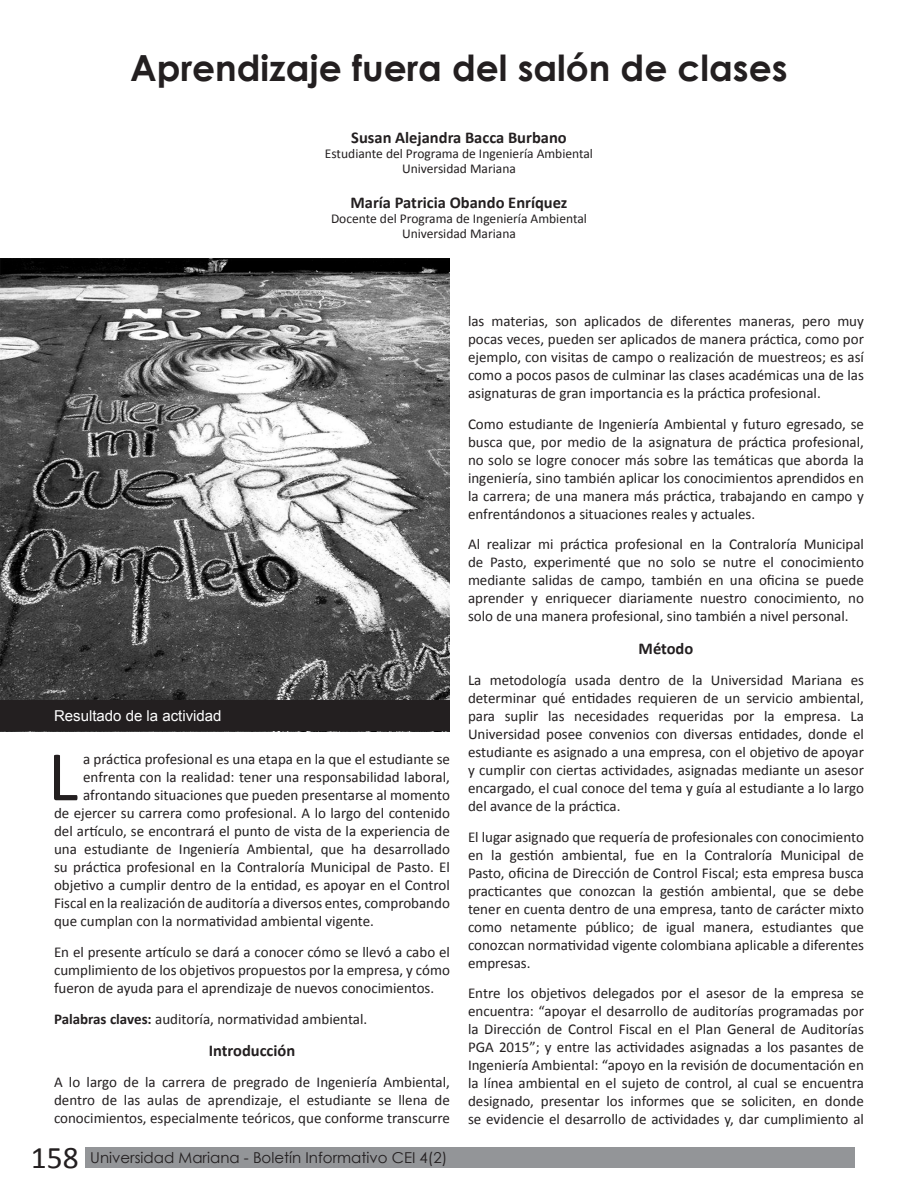
<style>
.page{position:relative;width:918px;height:1188px;background:#fff}
.page>*{position:absolute;margin:0;border:0;box-sizing:border-box;transform-origin:0 0}
.No_Spacing{font:71.7px "Calibri";color:#231f20}
.No_Spacing-2{font:700 36px "Century Gothic";color:#231f20}
.No_Spacing-3{font:700 16.5px "Calibri";color:#231f20}
.No_Spacing-4{font:15px/18px "Calibri";color:#231f20;text-align:justify}
.t1{font:15px "Century Gothic";color:#231f20}
.t2{font:15px "Arial";color:#fff}
.No_Spacing-5{font:13.5px "Calibri";color:#231f20}
.s1{font-weight:700}
.s2{font-family:"Calibri";font-size:31.5px}
</style>
<div class="page">
<div style="left:85px;top:1147px;width:769px;height:21px;background:#939598"></div>
<img style="left:1px;top:259px;width:449px;height:442px">
<div style="left:0;top:701px;width:450px;height:30px;background:#231f20"></div>
<p class="No_Spacing-2" style="left:130px;top:41px;width:659px">Aprendizaje fuera del salón de clases</p>
<p class="No_Spacing-3" style="left:351px;top:127px;width:217px">Susan Alejandra Bacca Burbano</p>
<p class="No_Spacing-5" style="left:325px;top:145px;width:270px">Estudiante del Programa de Ingeniería Ambiental</p>
<p class="No_Spacing-5" style="left:402px;top:160px;width:115px">Universidad Mariana</p>
<p class="No_Spacing-3" style="left:351px;top:192px;width:218px">María Patricia Obando Enríquez</p>
<p class="No_Spacing-5" style="left:331px;top:210px;width:257px">Docente del Programa de Ingeniería Ambiental</p>
<p class="No_Spacing-5" style="left:402px;top:225px;width:115px">Universidad Mariana</p>
<p class="t2" style="left:54px;top:706px;width:169px">Resultado de la actividad</p>
<p class="No_Spacing" style="left:48px;top:731px;width:32px">L</p>
<p class="No_Spacing-4" style="left:83px;top:750px;width:368px">a práctica profesional es una etapa en la que el estudiante se</p>
<p class="No_Spacing-4" style="left:83px;top:768px;width:368px">enfrenta con la realidad: tener una responsabilidad laboral,</p>
<p class="No_Spacing-4" style="left:83px;top:786px;width:368px">afrontando situaciones que pueden presentarse al momento</p>
<p class="No_Spacing-4" style="left:54px;top:804px;width:397px">de ejercer su carrera como profesional. A lo largo del contenido</p>
<p class="No_Spacing-4" style="left:54px;top:822px;width:398px">del artículo, se encontrará el punto de vista de la experiencia de</p>
<p class="No_Spacing-4" style="left:54px;top:840px;width:397px">una estudiante de Ingeniería Ambiental, que ha desarrollado</p>
<p class="No_Spacing-4" style="left:54px;top:858px;width:397px">su práctica profesional en la Contraloría Municipal de Pasto. El</p>
<p class="No_Spacing-4" style="left:54px;top:876px;width:397px">objetivo a cumplir dentro de la entidad, es apoyar en el Control</p>
<p class="No_Spacing-4" style="left:54px;top:894px;width:397px">Fiscal en la realización de auditoría a diversos entes, comprobando</p>
<p class="No_Spacing-4" style="left:54px;top:912px;width:322px">que cumplan con la normatividad ambiental vigente.</p>
<p class="No_Spacing-4" style="left:54px;top:943px;width:397px">En el presente artículo se dará a conocer cómo se llevó a cabo el cumplimiento de los objetivos propuestos por la empresa, y cómo fueron de ayuda para el aprendizaje de nuevos conocimientos.</p>
<p class="No_Spacing-4" style="left:54px;top:1010px;width:315px"><span class="s1">Palabras claves:</span> auditoría, normatividad ambiental.</p>
<p class="No_Spacing-3" style="left:209px;top:1040px;width:88px">Introducción</p>
<p class="No_Spacing-4" style="left:54px;top:1073px;width:398px">A lo largo de la carrera de pregrado de Ingeniería Ambiental, dentro de las aulas de aprendizaje, el estudiante se llena de conocimientos, especialmente teóricos, que conforme transcurre</p>
<p class="t1" style="left:31px;top:1147px;width:418px"><span class="s2">158</span> Universidad Mariana - Boletín Informativo CEI 4(2)</p>
<p class="No_Spacing-4" style="left:468px;top:312px;width:398px">las materias, son aplicados de diferentes maneras, pero muy pocas veces, pueden ser aplicados de manera práctica, como por ejemplo, con visitas de campo o realización de muestreos; es así como a pocos pasos de culminar las clases académicas una de las asignaturas de gran importancia es la práctica profesional.</p>
<p class="No_Spacing-4" style="left:468px;top:415px;width:398px">Como estudiante de Ingeniería Ambiental y futuro egresado, se busca que, por medio de la asignatura de práctica profesional, no solo se logre conocer más sobre las temáticas que aborda la ingeniería, sino también aplicar los conocimientos aprendidos en la carrera; de una manera más práctica, trabajando en campo y enfrentándonos a situaciones reales y actuales.</p>
<p class="No_Spacing-4" style="left:468px;top:536px;width:397px">Al realizar mi práctica profesional en la Contraloría Municipal de Pasto, experimenté que no solo se nutre el conocimiento mediante salidas de campo, también en una oficina se puede aprender y enriquecer diariamente nuestro conocimiento, no solo de una manera profesional, sino también a nivel personal.</p>
<p class="No_Spacing-3" style="left:639px;top:638px;width:56px">Método</p>
<p class="No_Spacing-4" style="left:468px;top:671px;width:398px">La metodología usada dentro de la Universidad Mariana es determinar qué entidades requieren de un servicio ambiental, para suplir las necesidades requeridas por la empresa. La Universidad posee convenios con diversas entidades, donde el estudiante es asignado a una empresa, con el objetivo de apoyar y cumplir con ciertas actividades, asignadas mediante un asesor encargado, el cual conoce del tema y guía al estudiante a lo largo del avance de la práctica.</p>
<p class="No_Spacing-4" style="left:468px;top:828px;width:398px">El lugar asignado que requería de profesionales con conocimiento en la gestión ambiental, fue en la Contraloría Municipal de Pasto, oficina de Dirección de Control Fiscal; esta empresa busca practicantes que conozcan la gestión ambiental, que se debe tener en cuenta dentro de una empresa, tanto de carácter mixto como netamente público; de igual manera, estudiantes que conozcan normatividad vigente colombiana aplicable a diferentes empresas.</p>
<p class="No_Spacing-4" style="left:468px;top:984px;width:398px">Entre los objetivos delegados por el asesor de la empresa se encuentra: “apoyar el desarrollo de auditorías programadas por la Dirección de Control Fiscal en el Plan General de Auditorías PGA 2015”; y entre las actividades asignadas a los pasantes de Ingeniería Ambiental: “apoyo en la revisión de documentación en la línea ambiental en el sujeto de control, al cual se encuentra designado, presentar los informes que se soliciten, en donde se evidencie el desarrollo de actividades y, dar cumplimiento al</p>
</div>
